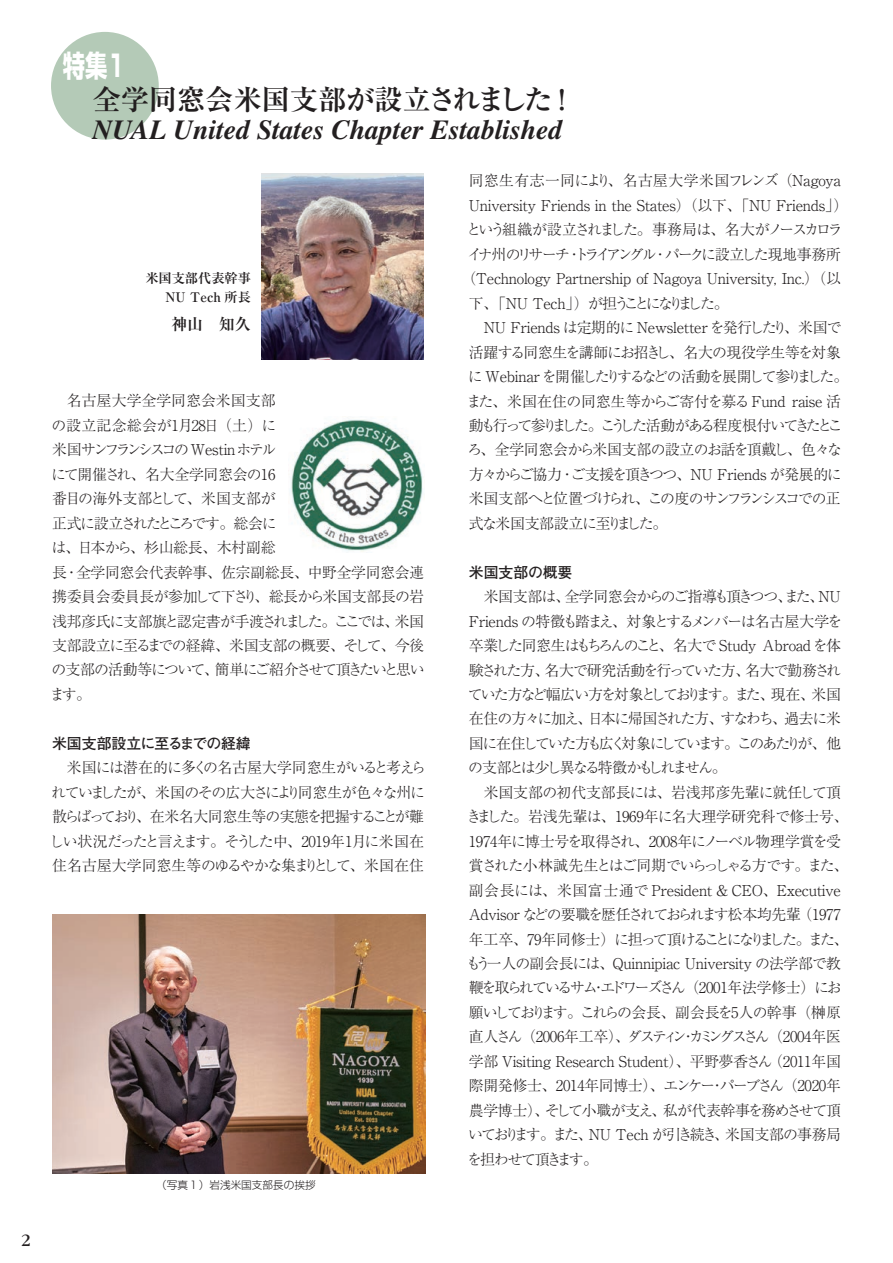
<style>
.page{position:relative;width:893px;height:1263px;background:#fff}
.page>*{position:absolute;margin:0;border:0;box-sizing:border-box;transform-origin:0 0}
.t1{font:700 29.7px "Shin Go Pro";color:#fff;scale:.75 1}
.t2{font:700 28.35px "Ryumin Pro";letter-spacing:-.01em;color:#231f20}
.t3{font:italic 700 27.6px "Times LT Std";color:#231f20}
.t4{font:18px "ITC Garamond Std";color:#231f20}
.t5{font:700 15.9px "Ryumin Pro";color:#231f20}
.t6{font:300 14.85px/24.5px "Ryumin Pro";letter-spacing:-.03em;color:#231f20}
.t7{font:300 14.85px/24.5px "Ryumin Pro";letter-spacing:-.065em;color:#231f20}
.t8{font:300 14.85px "Ryumin Pro";letter-spacing:-.13em;color:#231f20}
.t9{font:300 14.85px "Ryumin Pro";letter-spacing:-.05em;color:#231f20}
.t10{font:300 14.85px "Ryumin Pro";letter-spacing:-.115em;color:#231f20}
.t11{font:300 14.85px "Ryumin Pro";letter-spacing:-.145em;color:#231f20}
.t12{font:300 14.85px "Ryumin Pro";letter-spacing:-.15em;color:#231f20}
.t13{font:300 14.85px "Ryumin Pro";color:#231f20}
.t14{font:300 14.85px "Ryumin Pro";letter-spacing:-.18em;color:#231f20}
.t15{font:300 14.85px "Ryumin Pro";letter-spacing:-.085em;color:#231f20}
.t16{font:700 14.85px "Futo Go B101 Pro";letter-spacing:-.02em;color:#231f20}
.t17{font:700 14.85px "Futo Go B101 Pro";color:#231f20}
.t18{font:700 13.2px/19.2px "Ryumin Pro";color:#231f20;text-align:right}
.t19{font:300 10.65px "Shin Go Pro";color:#231f20}
</style>
<div class="page">
<div style="left:51px;top:32px;width:108px;height:108px;background:#b4cab7;border-radius:50%"></div>
<img style="left:290px;top:419px;width:133px;height:133px">
<img style="left:52px;top:914px;width:373px;height:259px">
<img style="left:261px;top:173px;width:162px;height:186px">
<p class="t4" style="left:21px;top:1231px;width:11px">2</p>
<h1 class="t1" style="left:63px;top:42px;width:85px">特集1</h1>
<h2 class="t2" style="left:92px;top:77px;width:485px">全学同窓会米国支部が設立されました！</h2>
<h3 class="t3" style="left:92px;top:114px;width:472px">NUAL United States Chapter Established</h3>
<p class="t18" style="left:145px;top:267px;width:107px">米国支部代表幹事<br>NU Tech 所長</p>
<p class="t5" style="left:171px;top:312px;width:81px">神山　知久</p>
<p class="t6" style="left:50px;top:387px;width:376px;text-indent:17px">名古屋大学全学同窓会米国支部<br>の設立記念総会が1月28日（土）に<br>米国サンフランシスコの Westin ホテル<br>にて開催され、名大全学同窓会の16<br>番目の海外支部として、米国支部が<br>正式に設立されたところです。総会に<br>は、日本から、杉山総長、木村副総<br>長・全学同窓会代表幹事、佐宗副総長、中野全学同窓会連携委員会委員長が参加して下さり、総長から米国支部長の岩浅邦彦氏に支部旗と認定書が手渡されました。ここでは、米国支部設立に至るまでの経緯、米国支部の概要、そして、今後の支部の活動等について、簡単にご紹介させて頂きたいと思います。</p>
<p class="t16" style="left:52px;top:731px;width:200px">米国支部設立に至るまでの経緯</p>
<p class="t7" style="left:49px;top:754px;width:378px;text-indent:18px">米国には潜在的に多くの名古屋大学同窓生がいると考えられていましたが、米国のその広大さにより同窓生が色々な州に散らばっており、在米名大同窓生等の実態を把握することが難しい状況だったと言えます。そうした中、2019年1月に米国在住名古屋大学同窓生等のゆるやかな集まりとして、米国在住</p>
<p class="t19" style="left:156px;top:1176px;width:161px">（写真１）岩浅米国支部長の挨拶</p>
<p class="t13" style="left:469px;top:169px;width:374px">同窓生有志一同により、名古屋大学米国フレンズ（Nagoya</p>
<p class="t6" style="left:469px;top:192px;width:381px">University Friends in the States）（以下、「NU Friends」）</p>
<p class="t8" style="left:466px;top:218px;width:378px">という組織が設立されました。事務局は、名大がノースカロラ</p>
<p class="t11" style="left:467px;top:243px;width:375px">イナ州のリサーチ・トライアングル・パークに設立した現地事務所</p>
<p class="t6" style="left:461px;top:265px;width:381px">（Technology Partnership of Nagoya University, Inc.）（以</p>
<p class="t14" style="left:469px;top:291px;width:261px">下、「NU Tech」）が担うことになりました。</p>
<p class="t6" style="left:484px;top:314px;width:360px">NU Friends は定期的に Newsletterを発行したり、米国で</p>
<p class="t9" style="left:469px;top:340px;width:374px">活躍する同窓生を講師にお招きし、名大の現役学生等を対象</p>
<p class="t10" style="left:468px;top:365px;width:382px">に Webinar を開催したりするなどの活動を展開して参りました。</p>
<p class="t6" style="left:467px;top:387px;width:376px">また、米国在住の同窓生等からご寄付を募るFund raise 活</p>
<p class="t12" style="left:469px;top:414px;width:375px">動も行って参りました。こうした活動がある程度根付いてきたとこ</p>
<p class="t9" style="left:467px;top:438px;width:376px">ろ、全学同窓会から米国支部の設立のお話を頂戴し、色々な</p>
<p class="t6" style="left:469px;top:461px;width:375px">方々からご協力・ご支援を頂きつつ、NU Friends が発展的に</p>
<p class="t8" style="left:469px;top:487px;width:374px">米国支部へと位置づけられ、この度のサンフランシスコでの正</p>
<p class="t15" style="left:469px;top:511px;width:200px">式な米国支部設立に至りました。</p>
<p class="t17" style="left:469px;top:560px;width:105px">米国支部の概要</p>
<p class="t6" style="left:468px;top:583px;width:376px;text-align:justify;text-indent:16px">米国支部は、全学同窓会からのご指導も頂きつつ、また、NU Friends の特徴も踏まえ、対象とするメンバーは名古屋大学を卒業した同窓生はもちろんのこと、名大で Study Abroadを体験された方、名大で研究活動を行っていた方、名大で勤務されていた方など幅広い方を対象としております。また、現在、米国在住の方々に加え、日本に帰国された方、すなわち、過去に米国に在住していた方も広く対象にしています。このあたりが、他の支部とは少し異なる特徴かもしれません。</p>
<p class="t6" style="left:466px;top:779px;width:384px;text-indent:18px">米国支部の初代支部長には、岩浅邦彦先輩に就任して頂きました。岩浅先輩は、1969年に名大理学研究科で修士号、1974年に博士号を取得され、2008年にノーベル物理学賞を受賞された小林誠先生とはご同期でいらっしゃる方です。また、副会長には、米国富士通で President ＆ CEO、Executive Advisor などの要職を歴任されておられます松本均先輩（1977年工卒、79年同修士）に担って頂けることになりました。また、もう一人の副会長には、Quinnipiac University の法学部で教鞭を取られているサム・エドワーズさん（2001年法学修士）にお願いしております。これらの会長、副会長を5人の幹事（榊原直人さん（2006年工卒）、ダスティン・カミングスさん（2004年医学部 Visiting Research Student）、平野夢香さん（2011年国際開発修士、2014年同博士）、エンケー・パーブさん（2020年農学博士）、そして小職が支え、私が代表幹事を務めさせて頂いております。また、NU Tech が引き続き、米国支部の事務局を担わせて頂きます。</p>
</div>
